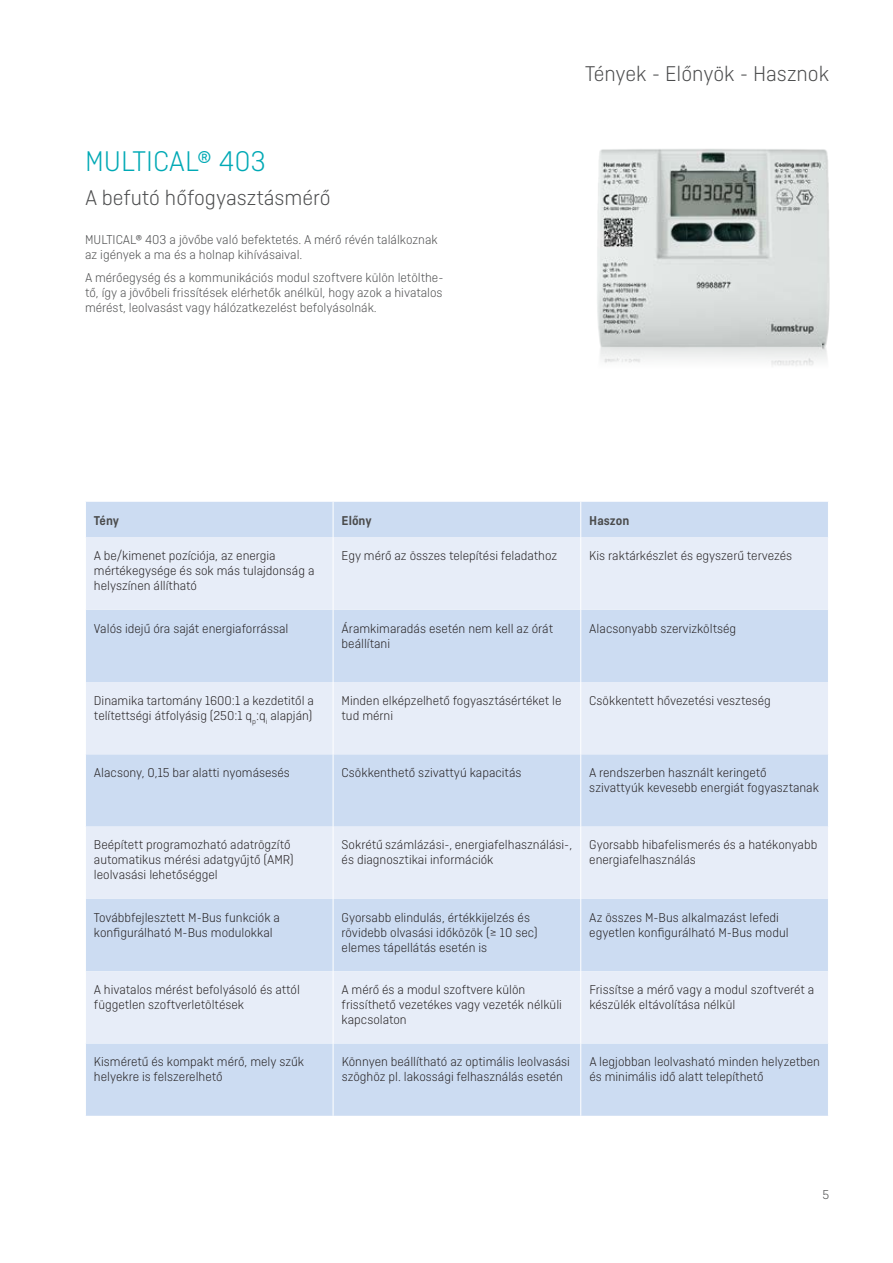
<style>
.page{position:relative;width:893px;height:1263px;background:#fff}
.page>*{position:absolute;margin:0;border:0;box-sizing:border-box;transform-origin:0 0}
.t1{font:300 30px "Ciutadella";color:#00a9b5}
.t2{font:300 22.5px "Ciutadella";color:#4b4c4d}
.t3{font:300 13.5px/15px "Ciutadella";color:#231f20}
.t4{font:300 13.5px/15px "Ciutadella";color:#4b4c4d}
.t5{font:600 13.5px "Ciutadella";color:#4b4c4d}
</style>
<div class="page">
<img style="left:597px;top:149px;width:233px;height:195px">
<img style="left:600px;top:344px;width:227px;height:22px">
<div style="left:86px;top:502px;width:742px;height:614px;background:#ccdcf2"></div>
<svg style="left:86px;top:537px;width:742px;height:506px;background:#dbe5f5"></svg>
<hr style="left:580px;top:502px;width:1px;height:35px;background:#fff">
<hr style="left:580px;top:537px;width:1px;height:73px;background:#fff">
<hr style="left:580px;top:610px;width:1px;height:72px;background:#fff">
<hr style="left:580px;top:682px;width:1px;height:72px;background:#fff">
<hr style="left:580px;top:754px;width:1px;height:73px;background:#fff">
<hr style="left:580px;top:827px;width:1px;height:72px;background:#fff">
<hr style="left:580px;top:899px;width:1px;height:72px;background:#fff">
<hr style="left:580px;top:971px;width:1px;height:72px;background:#fff">
<hr style="left:580px;top:1043px;width:1px;height:73px;background:#fff">
<hr style="left:333px;top:502px;width:1px;height:35px;background:#fff">
<hr style="left:333px;top:537px;width:1px;height:73px;background:#fff">
<hr style="left:333px;top:610px;width:1px;height:72px;background:#fff">
<hr style="left:333px;top:682px;width:1px;height:72px;background:#fff">
<hr style="left:333px;top:754px;width:1px;height:73px;background:#fff">
<hr style="left:333px;top:827px;width:1px;height:72px;background:#fff">
<hr style="left:333px;top:899px;width:1px;height:72px;background:#fff">
<hr style="left:333px;top:971px;width:1px;height:72px;background:#fff">
<hr style="left:333px;top:1043px;width:1px;height:73px;background:#fff">
<h1 class="t1" style="left:85px;top:145px;width:183px">MULTICAL® 403</h1>
<h2 class="t2" style="left:85px;top:186px;width:247px">A befutó hőfogyasztásmérő</h2>
<p class="t4" style="left:85px;top:232px;width:354px">MULTICAL® 403 a jövőbe való befektetés. A mérő révén találkoznak az igények a ma és a holnap kihívásaival.</p>
<p class="t4" style="left:85px;top:270px;width:360px;text-align:justify">A mérőegység és a kommunikációs modul szoftvere külön letölthe&shy;tő, így a jövőbeli frissítések elérhetők anélkül, hogy azok a hivatalos mérést, leolvasást vagy hálózatkezelést befolyásolnák.</p>
<h2 class="t2" style="left:585px;top:61px;width:246px">Tények - Előnyök - Hasznok</h2>
<p class="t5" style="left:94px;top:513px;width:27px">Tény</p>
<p class="t5" style="left:342px;top:513px;width:32px">Előny</p>
<p class="t5" style="left:589px;top:513px;width:42px">Haszon</p>
<p class="t3" style="left:94px;top:548px;width:222px">A be/kimenet pozíciója, az energia mértékegysége és sok más tulajdonság a helyszínen állítható</p>
<p class="t3" style="left:342px;top:548px;width:217px">Egy mérő az összes telepítési feladathoz</p>
<p class="t3" style="left:589px;top:548px;width:205px">Kis raktárkészlet és egyszerű tervezés</p>
<p class="t3" style="left:94px;top:621px;width:196px">Valós idejű óra saját energiaforrással</p>
<p class="t3" style="left:342px;top:621px;width:213px">Áramkimaradás esetén nem kell az órát beállítani</p>
<p class="t3" style="left:589px;top:621px;width:148px">Alacsonyabb szervizköltség</p>
<p class="t3" style="left:94px;top:693px;width:222px">Dinamika tartomány 1600:1 a kezdetitől a telítettségi átfolyásig (250:1 q<sub>p</sub>:q<sub>i</sub> alapján)</p>
<p class="t3" style="left:342px;top:693px;width:221px">Minden elképzelhető fogyasztásértéket le tud mérni</p>
<p class="t3" style="left:589px;top:693px;width:183px">Csökkentett hővezetési veszteség</p>
<p class="t3" style="left:94px;top:765px;width:198px">Alacsony, 0,15 bar alatti nyomásesés</p>
<p class="t3" style="left:342px;top:765px;width:181px">Csökkenthető szivattyú kapacitás</p>
<p class="t3" style="left:589px;top:765px;width:231px">A rendszerben használt keringető szivattyúk kevesebb energiát fogyasztanak</p>
<p class="t3" style="left:94px;top:837px;width:201px">Beépített programozható adatrögzítő automatikus mérési adatgyűjtő (AMR) leolvasási lehetőséggel</p>
<p class="t3" style="left:342px;top:837px;width:232px">Sokrétű számlázási-, energiafelhasználási-, és diagnosztikai információk</p>
<p class="t3" style="left:589px;top:837px;width:230px">Gyorsabb hibafelismerés és a hatékonyabb energiafelhasználás</p>
<p class="t3" style="left:94px;top:910px;width:188px">Továbbfejlesztett M-Bus funkciók a konfigurálható M-Bus modulokkal</p>
<p class="t3" style="left:342px;top:910px;width:198px">Gyorsabb elindulás, értékkijelzés és rövidebb olvasási időközök (≥ 10 sec) elemes tápellátás esetén is</p>
<p class="t3" style="left:589px;top:910px;width:201px">Az összes M-Bus alkalmazást lefedi egyetlen konfigurálható M-Bus modul</p>
<p class="t3" style="left:94px;top:982px;width:207px">A hivatalos mérést befolyásoló és attól független szoftverletöltések</p>
<p class="t3" style="left:342px;top:982px;width:222px">A mérő és a modul szoftvere külön frissíthető vezetékes vagy vezeték nélküli kapcsolaton</p>
<p class="t3" style="left:589px;top:982px;width:226px">Frissítse a mérő vagy a modul szoftverét a készülék eltávolítása nélkül</p>
<p class="t3" style="left:94px;top:1054px;width:212px">Kisméretű és kompakt mérő, mely szűk helyekre is felszerelhető</p>
<p class="t3" style="left:342px;top:1054px;width:230px">Könnyen beállítható az optimális leolvasási szöghöz pl. lakossági felhasználás esetén</p>
<p class="t3" style="left:589px;top:1054px;width:232px">A legjobban leolvasható minden helyzetben és minimális idő alatt telepíthető</p>
<p class="t4" style="left:822px;top:1187px;width:8px">5</p>
</div>
